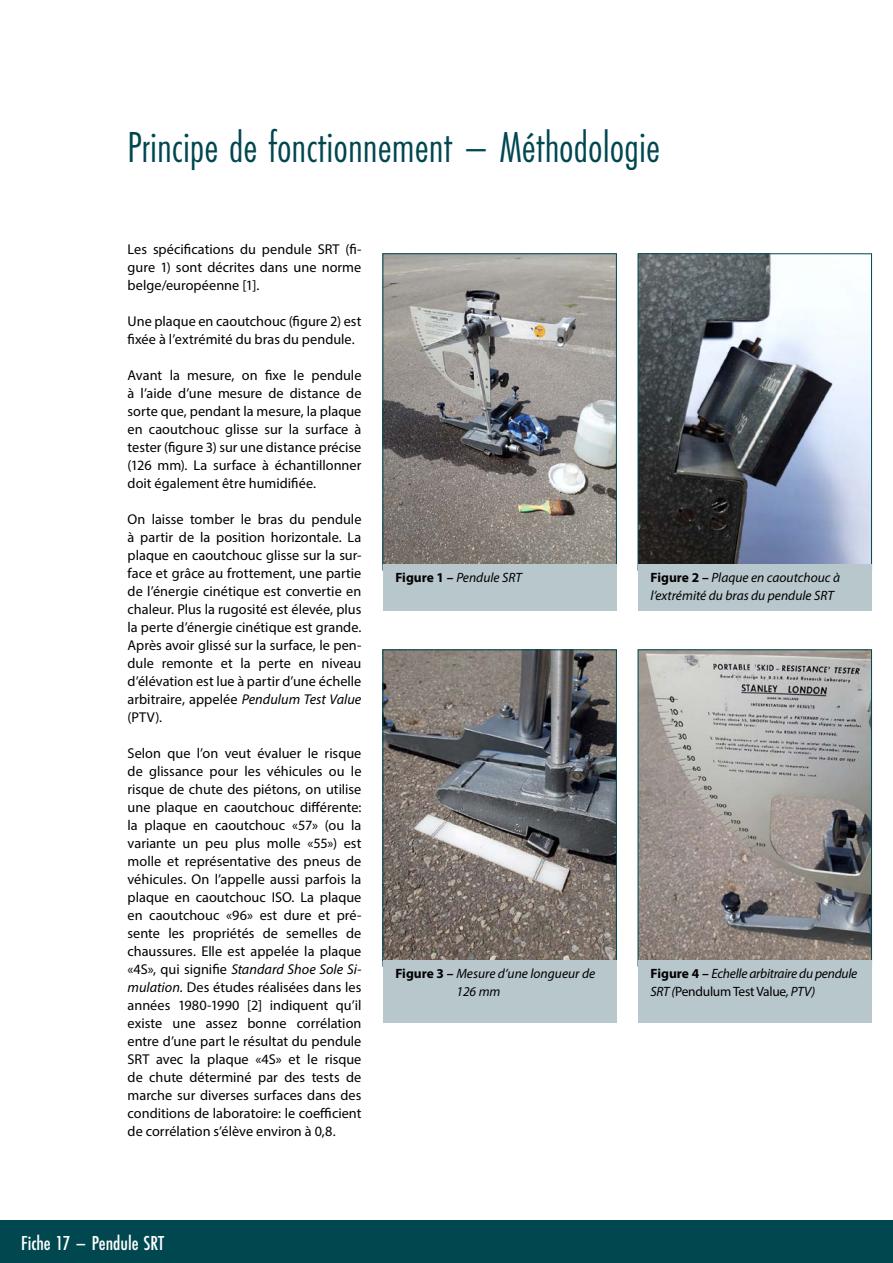
<style>
.page{position:relative;width:893px;height:1263px;background:#fff}
.page>*{position:absolute;margin:0;border:0;box-sizing:border-box;transform-origin:0 0}
.t1{font:45px "Futura PT Cond";color:#00474f}
.t2{font:500 21px "Futura PT Cond";color:#fff}
.t3{font:14.25px/18px "Myriad Pro";letter-spacing:.005em;color:#000;text-align:justify}
.legend{font:italic 13.5px/18px "Myriad Pro";color:#000}
.legend-2{font:italic 13.5px/18px "Myriad Pro";letter-spacing:-.02em;color:#000}
.s1{font-style:italic}
.s2{font-weight:700;font-style:normal}
.s3{font-style:normal}
</style>
<div class="page">
<div style="left:0;top:1220px;width:893px;height:43px;background:#00474f"></div>
<img style="left:385px;top:256px;width:230px;height:308px">
<div style="left:383px;top:254px;width:234px;height:316px;border:1px solid #00474f"></div>
<img style="left:385px;top:652px;width:230px;height:308px">
<div style="left:383px;top:650px;width:234px;height:316px;border:1px solid #00474f"></div>
<img style="left:640px;top:256px;width:230px;height:308px">
<div style="left:638px;top:254px;width:234px;height:316px;border:1px solid #00474f"></div>
<img style="left:640px;top:652px;width:230px;height:308px">
<div style="left:638px;top:650px;width:234px;height:316px;border:1px solid #00474f"></div>
<div style="left:383px;top:564px;width:234px;height:47px;background:#b8c7cc"></div>
<div style="left:383px;top:960px;width:234px;height:62px;background:#b8c7cc"></div>
<div style="left:638px;top:564px;width:234px;height:47px;background:#b8c7cc"></div>
<div style="left:638px;top:960px;width:234px;height:62px;background:#b8c7cc"></div>
<p class="t1" style="left:128px;top:121px;width:534px">Principe de fonctionnement – Méthodologie</p>
<p class="t3" style="left:128px;top:240px;width:235px">Les spécifications du pendule SRT (fi&shy;gure 1) sont décrites dans une norme belge/européenne [1].</p>
<p class="t3" style="left:128px;top:312px;width:235px">Une plaque en caoutchouc (figure 2) est fixée à l’extrémité du bras du pendule.</p>
<p class="t3" style="left:128px;top:366px;width:235px">Avant la mesure, on fixe le pendule à l’aide d’une mesure de distance de sorte que, pendant la mesure, la plaque en caoutchouc glisse sur la surface à tester (figure 3) sur une distance précise (126 mm). La surface à échantillonner doit également être humidifiée.</p>
<p class="t3" style="left:128px;top:510px;width:235px">On laisse tomber le bras du pendule à partir de la position horizontale. La plaque en caoutchouc glisse sur la sur&shy;face et grâce au frottement, une partie de l’énergie cinétique est convertie en chaleur. Plus la rugosité est élevée, plus la perte d’énergie cinétique est grande.<br>Après avoir glissé sur la surface, le pen&shy;dule remonte et la perte en niveau d’élévation est lue à partir d’une échelle arbitraire, appelée <span class="s1">Pendulum Test Value </span>(PTV).</p>
<p class="t3" style="left:128px;top:744px;width:235px">Selon que l’on veut évaluer le risque de glissance pour les véhicules ou le risque de chute des piétons, on utilise une plaque en caoutchouc différente: la plaque en caoutchouc «57» (ou la variante un peu plus molle «55») est molle et représentative des pneus de véhicules. On l’appelle aussi parfois la plaque en caoutchouc ISO. La plaque en caoutchouc «96» est dure et pré&shy;sente les propriétés de semelles de chaussures. Elle est appelée la plaque «4S», qui signifie <span class="s1">Standard Shoe Sole Si&shy;mulation.</span> Des études réalisées dans les années 1980-1990 [2] indiquent qu’il existe une assez bonne corrélation entre d’une part le résultat du pendule SRT avec la plaque «4S» et le risque de chute déterminé par des tests de marche sur diverses surfaces dans des conditions de laboratoire: le coefficient de corrélation s’élève environ à 0,8.</p>
<p class="legend" style="left:395px;top:568px;width:128px"><span class="s2">Figure 1 –</span> Pendule SRT</p>
<p class="legend" style="left:456px;top:964px;width:140px;text-indent:-61px"><span class="s2">Figure 3 –</span> Mesure d’une longueur de<br>126 mm</p>
<h2 class="t2" style="left:21px;top:1231px;width:145px">Fiche 17 – Pendule SRT</h2>
<p class="legend" style="left:651px;top:568px;width:191px"><span class="s2">Figure 2 –</span> Plaque en caoutchouc à l’extrémité du bras du pendule SRT</p>
<p class="legend-2" style="left:651px;top:964px;width:208px"><span class="s2">Figure 4 –</span> Echelle arbitraire du pendule<br>SRT (<span class="s3">Pendulum Test Value</span>, PTV)</p>
</div>
